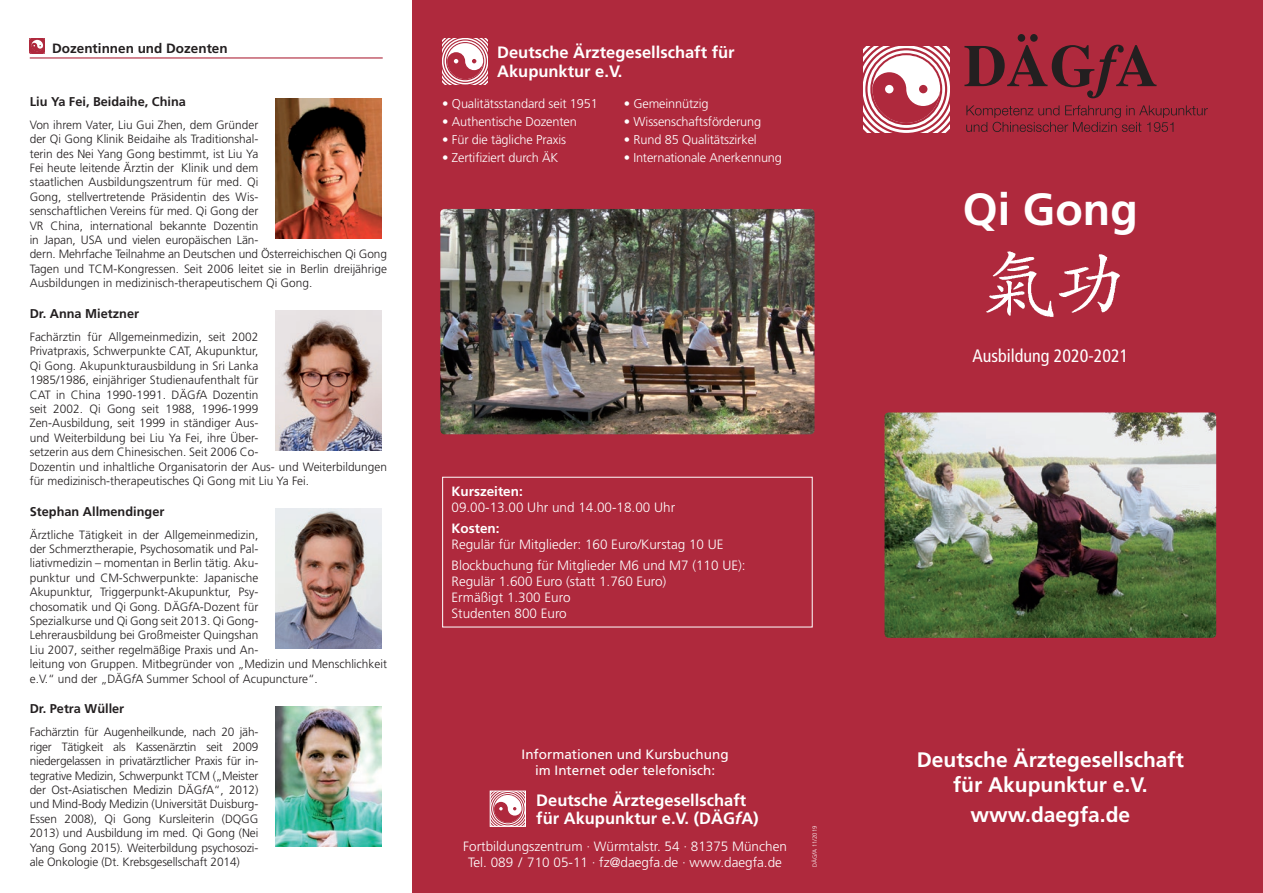
<style>
.page{position:relative;width:1263px;height:893px;background:#fff}
.page>*{position:absolute;margin:0;border:0;box-sizing:border-box;transform-origin:0 0}
.t1{font:700 45px "Frutiger LT";color:#fff}
.t2{font:700 21px/25.2px "Frutiger LT";color:#fff;text-align:center}
.t3{font:condensed 18px "Frutiger LT";color:#fff}
.t4{font:700 16.5px/19.8px "Frutiger LT";color:#fff}
.t5{font:300 13.5px/16.2px "Frutiger LT";color:#fff}
.t6{font:13.5px/16.2px "Frutiger LT";color:#fff;text-align:center}
.t7{font:700 13.5px "Frutiger LT";color:#231f20}
.t8{font:700 13.5px "Frutiger LT";color:#fff}
.t9{font:300 12.75px "Frutiger LT";letter-spacing:-.01em;color:#fff}
.t10{font:700 12.75px "Frutiger LT";color:#231f20}
.t11{font:300 12px/14.4px "Frutiger LT";color:#231f20}
.t12{font:300 6px "Frutiger LT";color:#fff}
.s1{font-style:italic}
</style>
<div class="page">
<div style="left:412px;top:0;width:851px;height:893px;background:#af293d"></div>
<svg style="left:442px;top:38px;width:46px;height:46px"></svg>
<img style="left:275px;top:311px;width:107px;height:140px">
<img style="left:275px;top:98px;width:107px;height:141px">
<svg style="left:863px;top:46px;width:86px;height:86px"></svg>
<div style="left:919px;top:85px;width:8px;height:8px;background:#af293d;border-radius:50%"></div>
<div style="left:885px;top:85px;width:8px;height:8px;background:#fff;border-radius:50%"></div>
<svg style="left:966px;top:105px;width:242px;height:27px"></svg>
<svg style="left:964px;top:34px;width:192px;height:64px"></svg>
<img style="left:986px;top:251px;width:134px;height:66px">
<img style="left:884px;top:412px;width:332px;height:226px">
<hr style="left:30px;top:57px;width:353px;height:2px;background:#af293d">
<svg style="left:30px;top:38px;width:15px;height:15px"></svg>
<img style="left:275px;top:508px;width:107px;height:141px">
<img style="left:275px;top:706px;width:107px;height:140px">
<div style="left:442px;top:477px;width:371px;height:150px;border:1px solid #fff"></div>
<svg style="left:490px;top:791px;width:36px;height:36px"></svg>
<img style="left:440px;top:209px;width:374px;height:225px">
<p class="t7" style="left:52px;top:41px;width:177px">Dozentinnen und Dozenten</p>
<p class="t10" style="left:30px;top:94px;width:158px">Liu Ya Fei, Beidaihe, China</p>
<p class="t11" style="left:30px;top:118px;width:359px">Von ihrem Vater, Liu Gui Zhen, dem Gründer<br>der Qi Gong Klinik Beidaihe als Traditionshal-<br>terin des Nei Yang Gong bestimmt, ist Liu Ya<br>Fei heute leitende Ärztin der Klinik und dem<br>staatlichen Ausbildungszentrum für med. Qi<br>Gong, stellvertretende Präsidentin des Wis-<br>senschaftlichen Vereins für med. Qi Gong der<br>VR China, international bekannte Dozentin<br>in Japan, USA und vielen europäischen Län-<br>dern. Mehrfache Teilnahme an Deutschen und Österreichischen Qi Gong Tagen und TCM-Kongressen. Seit 2006 leitet sie in Berlin dreijährige Ausbildungen in medizinisch-therapeutischem Qi Gong.</p>
<p class="t10" style="left:30px;top:306px;width:111px">Dr. Anna Mietzner</p>
<p class="t11" style="left:30px;top:330px;width:359px">Fachärztin für Allgemeinmedizin, seit 2002<br>Privatpraxis, Schwerpunkte CAT, Akupunktur,<br>Qi Gong. Akupunkturausbildung in Sri Lanka<br>1985/1986, einjähriger Studienaufenthalt für<br>CAT in China 1990-1991. DÄG<span class="s1">f</span>A Dozentin<br>seit 2002. Qi Gong seit 1988, 1996-1999<br>Zen-Ausbildung, seit 1999 in ständiger Aus-<br>und Weiterbildung bei Liu Ya Fei, ihre Über-<br>setzerin aus dem Chinesischen. Seit 2006 Co-<br>Dozentin und inhaltliche Organisatorin der Aus- und Weiterbildungen für medizinisch-therapeutisches Qi Gong mit Liu Ya Fei.</p>
<p class="t10" style="left:30px;top:504px;width:136px">Stephan Allmendinger</p>
<p class="t11" style="left:30px;top:527px;width:359px">Ärztliche Tätigkeit in der Allgemeinmedizin,<br>der Schmerztherapie, Psychosomatik und Pal-<br>liativmedizin – momentan in Berlin tätig. Aku-<br>punktur und CM-Schwerpunkte: Japanische<br>Akupunktur, Triggerpunkt-Akupunktur, Psy-<br>chosomatik und Qi Gong. DÄG<span class="s1">f</span>A-Dozent für<br>Spezialkurse und Qi Gong seit 2013. Qi Gong-<br>Lehrerausbildung bei Großmeister Quingshan<br>Liu 2007, seither regelmäßige Praxis und An-<br>leitung von Gruppen. Mitbegründer von „Medizin und Menschlichkeit e.V.“ und der „DÄG<span class="s1">f</span>A Summer School of Acupuncture“.</p>
<p class="t10" style="left:30px;top:701px;width:96px">Dr. Petra Wüller</p>
<p class="t11" style="left:30px;top:725px;width:230px;text-align:justify">Fachärztin für Augenheilkunde, nach 20 jäh&shy;riger Tätigkeit als Kassenärztin seit 2009 niedergelassen in privatärztlicher Praxis für in&shy;tegrative Medizin, Schwerpunkt TCM („Meister der Ost-Asiatischen Medizin DÄG<span class="s1">f</span>A“, 2012) und Mind-Body Medizin (Universität Duisburg-Essen 2008), Qi Gong Kursleiterin (DQGG 2013) und Ausbildung im med. Qi Gong (Nei Yang Gong 2015). Weiterbildung psychosozi&shy;ale Onkologie (Dt. Krebsgesellschaft 2014)</p>
<h3 class="t4" style="left:497px;top:42px;width:239px">Deutsche Ärztegesellschaft für<br>Akupunktur e.V.</h3>
<p class="t9" style="left:442px;top:96px;width:157px">• Qualitätsstandard seit 1951</p>
<p class="t9" style="left:624px;top:96px;width:86px">• Gemeinnützig</p>
<p class="t9" style="left:442px;top:114px;width:136px">• Authentische Dozenten</p>
<p class="t9" style="left:624px;top:114px;width:139px">• Wissenschaftsförderung</p>
<p class="t9" style="left:442px;top:132px;width:125px">• Für die tägliche Praxis</p>
<p class="t9" style="left:624px;top:132px;width:134px">• Rund 85 Qualitätszirkel</p>
<p class="t9" style="left:442px;top:150px;width:118px">• Zertifiziert durch ÄK</p>
<p class="t9" style="left:624px;top:150px;width:160px">• Internationale Anerkennung</p>
<p class="t8" style="left:451px;top:484px;width:73px">Kurszeiten:</p>
<p class="t5" style="left:451px;top:500px;width:225px">09.00-13.00 Uhr und 14.00-18.00 Uhr</p>
<p class="t8" style="left:451px;top:520px;width:50px">Kosten:</p>
<p class="t5" style="left:451px;top:534px;width:296px;line-height:20.4px">Regulär für Mitglieder: 160 Euro/Kurstag 10 UE<br>Blockbuchung für Mitglieder M6 und M7 (110 UE):</p>
<p class="t5" style="left:451px;top:573px;width:216px">Regulär 1.600 Euro (statt 1.760 Euro)<br>Ermäßigt 1.300 Euro<br>Studenten 800 Euro</p>
<p class="t6" style="left:522px;top:746px;width:209px">Informationen und Kursbuchung im Internet oder telefonisch:</p>
<h3 class="t4" style="left:536px;top:791px;width:224px;line-height:18px">Deutsche Ärztegesellschaft für Akupunktur e.V. (DÄG<span class="s1">f</span>A)</h3>
<p class="t5" style="left:463px;top:839px;width:325px;text-align:center">Fortbildungszentrum · Würmtalstr. 54 · 81375 München<br>Tel. 089 / 710 05-11 · fz@daegfa.de · www.daegfa.de</p>
<p class="t12" style="left:811px;top:867px;width:43px;rotate:-90deg">DÄG<span class="s1">f</span>A 11/2019</p>
<h1 class="t1" style="left:963px;top:183px;width:177px">Qi Gong</h1>
<h3 class="t3" style="left:972px;top:345px;width:157px">Ausbildung 2020-2021</h3>
<h2 class="t2" style="left:917px;top:747px;width:269px">Deutsche Ärztegesellschaft für Akupunktur e.V.</h2>
<h2 class="t2" style="left:970px;top:802px;width:161px">www.daegfa.de</h2>
</div>
